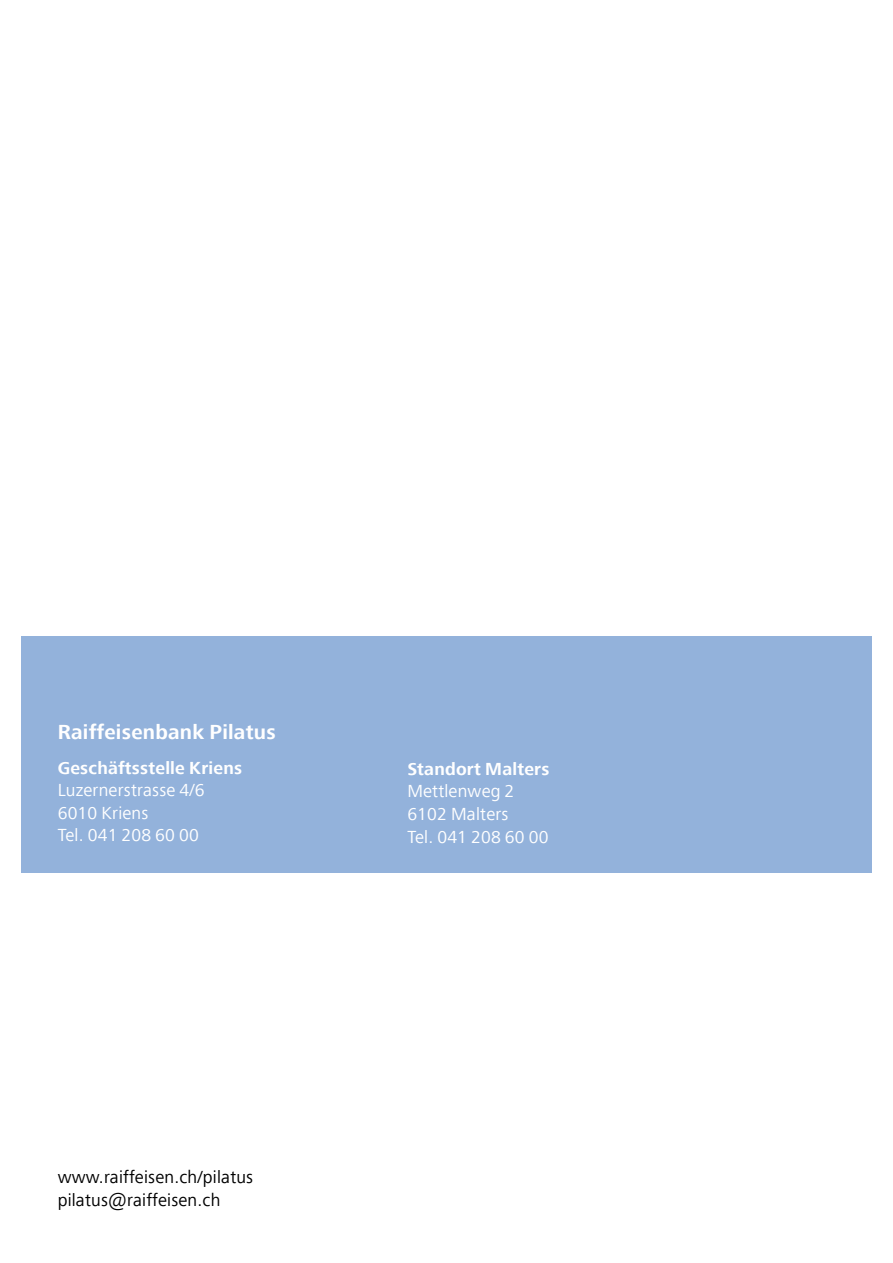
<style>
.page{position:relative;width:893px;height:1263px;background:#fff}
.page>*{position:absolute;margin:0;border:0;box-sizing:border-box;transform-origin:0 0}
.t1{font:700 21px "Frutiger Next Com";letter-spacing:.01em;color:#fff}
.t2{font:18px/22.5px "Frutiger Next Com";letter-spacing:.01em;color:#fff}
.t3{font:18px/22.5px "Frutiger Next Com";letter-spacing:.01em;color:#000}
.t4{font:700 18px "Frutiger Next Com";letter-spacing:.01em;color:#fff}
</style>
<div class="page">
<div style="left:21px;top:636px;width:851px;height:237px;background:#93b2db"></div>
<p class="t1" style="left:58px;top:719px;width:220px">Raiffeisenbank Pilatus</p>
<p class="t4" style="left:58px;top:758px;width:186px">Geschäftsstelle Kriens</p>
<p class="t2" style="left:58px;top:779px;width:148px">Luzernerstrasse 4/6<br>6010 Kriens<br>Tel. 041 208 60 00</p>
<p class="t3" style="left:58px;top:1166px;width:197px">www.raiffeisen.ch/pilatus pilatus@raiffeisen.ch</p>
<p class="t4" style="left:407px;top:759px;width:144px">Standort Malters</p>
<p class="t2" style="left:407px;top:780px;width:143px">Mettlenweg 2<br>6102 Malters<br>Tel. 041 208 60 00</p>
</div>
